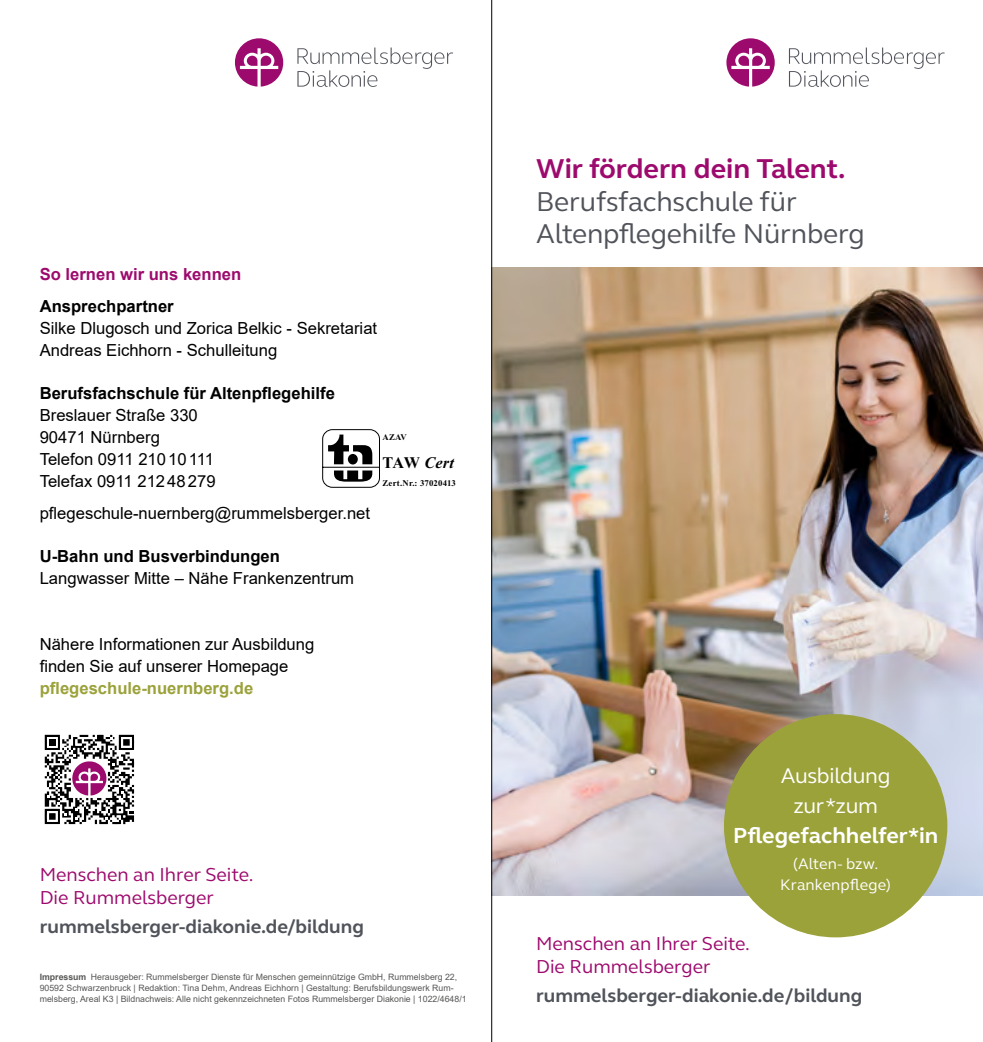
<style>
.page{position:relative;width:983px;height:1042px;background:#fff}
.page>*{position:absolute;margin:0;border:0;box-sizing:border-box;transform-origin:0 0}
.Head_grau{font:28px/32.4px "FS Elliot";letter-spacing:-.005em;color:#50535a}
.Head_brombeer{font:700 28px "FS Elliot";color:#9d0a6d}
.t1{font:700 22.4px "FS Elliot";color:#fff}
.t2{font:21.88px "FS Elliot";letter-spacing:-.015em;color:#fff}
.Claim_brombeer{font:19.25px "FS Elliot";color:#9d0a6d}
.Claim_grau{font:700 19.25px "FS Elliot";color:#50535a}
.Fliess_Arial_9_5_12{font:16.62px/21.9px "Arial";color:#000}
.Fliess_Arial_9_5_12-2{font:700 16.62px/21.9px "Arial";color:#000}
.Subhead_Arial{font:700 16.62px "Arial";color:#000}
.Fliess_Arial_9_5_12-3{font:700 16.62px "Arial";color:#9ba23a}
.Subhead_Arial-2{font:700 16.62px "Arial";color:#9d0a6d}
.t3{font:italic 700 16.1px "Times New Roman";color:#000}
.t4{font:15.75px/21px "FS Elliot";letter-spacing:.01em;color:#fff;text-align:center}
.Impressum{font:8.75px/11.4px "Arial";color:#575756}
.t5{font:700 8.75px "Times New Roman";letter-spacing:.025em;color:#000}
.s1{font-weight:400}
.s2{font-style:normal}
.s3{font-weight:700}
</style>
<div class="page">
<img style="left:492px;top:268px;width:490px;height:627px">
<svg style="left:788px;top:48px;width:156px;height:39px"></svg>
<svg style="left:726px;top:38px;width:48px;height:49px"></svg>
<div style="left:723px;top:714px;width:224px;height:223px;background:#9ba23a;border-radius:50%"></div>
<svg style="left:297px;top:48px;width:156px;height:39px"></svg>
<svg style="left:235px;top:38px;width:48px;height:49px"></svg>
<svg style="left:44px;top:734px;width:91px;height:91px"></svg>
<svg style="left:322px;top:429px;width:58px;height:59px"></svg>
<hr style="left:491px;top:0;width:1px;height:1042px;background:#000">
<p class="Subhead_Arial-2" style="left:40px;top:262px;width:203px">So lernen wir uns kennen</p>
<p class="Subhead_Arial" style="left:40px;top:294px;width:135px">Ansprechpartner</p>
<p class="Fliess_Arial_9_5_12" style="left:40px;top:317px;width:339px">Silke Dlugosch und Zorica Belkic - Sekretariat</p>
<p class="Fliess_Arial_9_5_12" style="left:40px;top:339px;width:239px">Andreas Eichhorn - Schulleitung</p>
<p class="Fliess_Arial_9_5_12-2" style="left:40px;top:383px;width:296px">Berufsfachschule für Altenpflegehilfe<br><span class="s1">Breslauer Straße 330</span></p>
<p class="Fliess_Arial_9_5_12" style="left:40px;top:426px;width:122px">90471 Nürnberg</p>
<p class="Fliess_Arial_9_5_12" style="left:40px;top:448px;width:177px">Telefon 0911 21010111<br>Telefax 0911 21248279</p>
<p class="Fliess_Arial_9_5_12" style="left:40px;top:502px;width:332px">pflegeschule-nuernberg@rummelsberger.net</p>
<p class="Subhead_Arial" style="left:40px;top:545px;width:242px">U-Bahn und Busverbindungen</p>
<p class="Fliess_Arial_9_5_12" style="left:40px;top:567px;width:316px">Langwasser Mitte – Nähe Frankenzentrum</p>
<p class="t5" style="left:382px;top:431px;width:26px">AZAV</p>
<p class="t3" style="left:382px;top:452px;width:73px"><span class="s2">TAW</span> Cert</p>
<p class="t5" style="left:382px;top:477px;width:75px">Zert.Nr.: 37020413</p>
<p class="Fliess_Arial_9_5_12" style="left:40px;top:633px;width:276px">Nähere Informationen zur Ausbildung finden Sie auf unserer Homepage</p>
<p class="Fliess_Arial_9_5_12-3" style="left:40px;top:676px;width:215px">pflegeschule-nuernberg.de</p>
<p class="Claim_brombeer" style="left:40px;top:861px;width:215px">Menschen an Ihrer Seite.</p>
<p class="Claim_brombeer" style="left:40px;top:884px;width:176px">Die Rummelsberger</p>
<p class="Claim_grau" style="left:40px;top:914px;width:326px">rummelsberger-diakonie.de/bildung</p>
<p class="Impressum" style="left:40px;top:970px;width:428px"><span class="s3">Impressum</span> Herausgeber: Rummelsberger Dienste für Menschen gemeinnützige GmbH, Rummelsberg 22,<br>90592 Schwarzenbruck | Redaktion: Tina Dehm, Andreas Eichhorn | Gestaltung: Berufsbildungswerk Rum&shy;melsberg, Areal K3 | Bildnachweis: Alle nicht gekennzeichneten Fotos Rummelsberger Diakonie | 1022/4648/1</p>
<p class="Head_brombeer" style="left:536px;top:150px;width:311px">Wir fördern dein Talent.</p>
<p class="Head_grau" style="left:536px;top:184px;width:330px">Berufsfachschule für<br>Altenpflegehilfe Nürnberg</p>
<p class="t2" style="left:780px;top:761px;width:111px">Ausbildung</p>
<p class="t2" style="left:793px;top:791px;width:86px">zur*zum</p>
<p class="t1" style="left:732px;top:820px;width:207px">Pflegefachhelfer*in</p>
<p class="t4" style="left:780px;top:852px;width:112px">(Alten- bzw.<br>Krankenpflege)</p>
<p class="Claim_brombeer" style="left:536px;top:930px;width:215px">Menschen an Ihrer Seite.</p>
<p class="Claim_brombeer" style="left:536px;top:953px;width:176px">Die Rummelsberger</p>
<p class="Claim_grau" style="left:536px;top:983px;width:327px">rummelsberger-diakonie.de/bildung</p>
</div>
